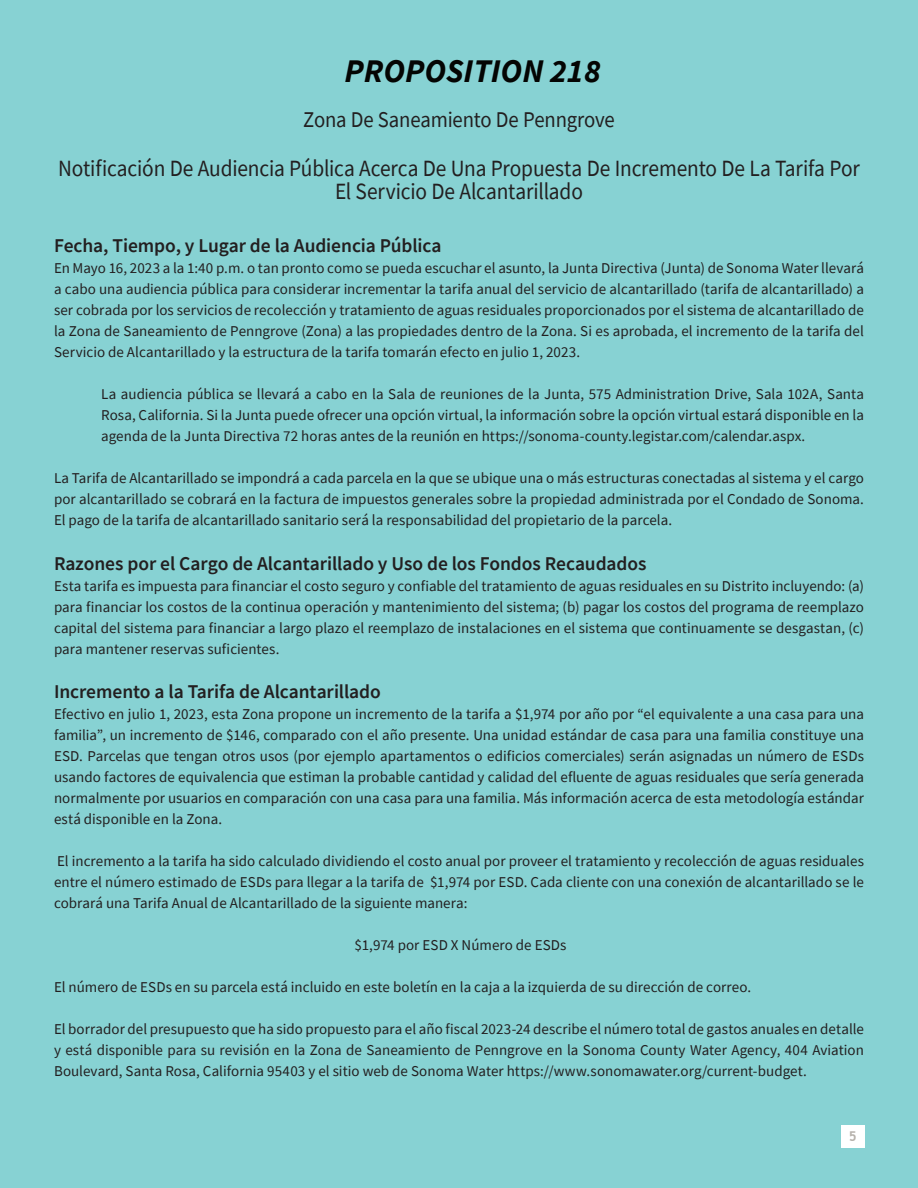
<style>
.page{position:relative;width:918px;height:1188px;background:#87d2d3}
.page>*{position:absolute;margin:0;border:0;box-sizing:border-box;transform-origin:0 0}
.t1{font:italic 700 33px "Source Sans Pro";color:#040503}
.t2{font:23.25px/22.5px "Source Sans Pro";letter-spacing:-.005em;color:#231f20;text-align:center;scale:.92 1}
.t3{font:22.5px "Source Sans Pro";letter-spacing:-.01em;color:#231f20;scale:.92 1}
.t4{font:600 19.5px "Source Sans Pro";letter-spacing:-.005em;color:#231f20}
.t5{font:15px/21px "Source Sans Pro";letter-spacing:.005em;color:#231f20;text-align:justify}
.t6{font:700 13.5px "Trebuchet MS";color:#b6b1ab}
</style>
<div class="page">
<div style="left:841px;top:1125px;width:23px;height:22px;background:#fff"></div>
<h1 class="t1" style="left:344px;top:49px;width:258px">PROPOSITION 218</h1>
<h3 class="t3" style="left:303px;top:105px;width:340px">Zona De Saneamiento De Penngrove</h3>
<h2 class="t2" style="left:58px;top:157px;width:873px">Notificación De Audiencia Pública Acerca De Una Propuesta De Incremento De La Tarifa Por<br>El Servicio De Alcantarillado</h2>
<h3 class="t4" style="left:54px;top:233px;width:389px">Fecha, Tiempo, y Lugar de la Audiencia Pública</h3>
<p class="t5" style="left:54px;top:258px;width:812px">En Mayo 16, 2023 a la 1:40 p.m. o tan pronto como se pueda escuchar el asunto, la Junta Directiva (Junta) de Sonoma Water llevará a cabo una audiencia pública para considerar incrementar la tarifa anual del servicio de alcantarillado (tarifa de alcantarillado) a ser cobrada por los servicios de recolección y tratamiento de aguas residuales proporcionados por el sistema de alcantarillado de la Zona de Saneamiento de Penngrove (Zona) a las propiedades dentro de la Zona. Si es aprobada, el incremento de la tarifa del Servicio de Alcantarillado y la estructura de la tarifa tomarán efecto en julio 1, 2023.</p>
<p class="t5" style="left:101px;top:384px;width:764px">La audiencia pública se llevará a cabo en la Sala de reuniones de la Junta, 575 Administration Drive, Sala 102A, Santa Rosa, California. Si la Junta puede ofrecer una opción virtual, la información sobre la opción virtual estará disponible en la agenda de la Junta Directiva 72 horas antes de la reunión en https://sonoma-county.legistar.com/calendar.aspx.</p>
<p class="t5" style="left:54px;top:468px;width:812px">La Tarifa de Alcantarillado se impondrá a cada parcela en la que se ubique una o más estructuras conectadas al sistema y el cargo por alcantarillado se cobrará en la factura de impuestos generales sobre la propiedad administrada por el Condado de Sonoma.<br>El pago de la tarifa de alcantarillado sanitario será la responsabilidad del propietario de la parcela.</p>
<h3 class="t4" style="left:54px;top:550px;width:594px">Razones por el Cargo de Alcantarillado y Uso de los Fondos Recaudados</h3>
<p class="t5" style="left:54px;top:575px;width:812px">Esta tarifa es impuesta para financiar el costo seguro y confiable del tratamiento de aguas residuales en su Distrito incluyendo: (a) para financiar los costos de la continua operación y mantenimiento del sistema; (b) pagar los costos del programa de reemplazo capital del sistema para financiar a largo plazo el reemplazo de instalaciones en el sistema que continuamente se desgastan, (c) para mantener reservas suficientes.</p>
<h3 class="t4" style="left:54px;top:679px;width:328px">Incremento a la Tarifa de Alcantarillado</h3>
<p class="t5" style="left:54px;top:703px;width:812px">Efectivo en julio 1, 2023, esta Zona propone un incremento de la tarifa a $1,974 por año por “el equivalente a una casa para una familia”, un incremento de $146, comparado con el año presente. Una unidad estándar de casa para una familia constituye una ESD. Parcelas que tengan otros usos (por ejemplo apartamentos o edificios comerciales) serán asignadas un número de ESDs usando factores de equivalencia que estiman la probable cantidad y calidad del efluente de aguas residuales que sería generada normalmente por usuarios en comparación con una casa para una familia. Más información acerca de esta metodología estándar está disponible en la Zona.</p>
<p class="t5" style="left:54px;top:850px;width:811px">El incremento a la tarifa ha sido calculado dividiendo el costo anual por proveer el tratamiento y recolección de aguas residuales entre el número estimado de ESDs para llegar a la tarifa de $1,974 por ESD. Cada cliente con una conexión de alcantarillado se le cobrará una Tarifa Anual de Alcantarillado de la siguiente manera:</p>
<p class="t5" style="left:354px;top:934px;width:214px">$1,974 por ESD X Número de ESDs</p>
<p class="t5" style="left:54px;top:976px;width:699px">El número de ESDs en su parcela está incluido en este boletín en la caja a la izquierda de su dirección de correo.</p>
<p class="t5" style="left:54px;top:1018px;width:812px">El borrador del presupuesto que ha sido propuesto para el año fiscal 2023-24 describe el número total de gastos anuales en detalle y está disponible para su revisión en la Zona de Saneamiento de Penngrove en la Sonoma County Water Agency, 404 Aviation Boulevard, Santa Rosa, California 95403 y el sitio web de Sonoma Water https://www.sonomawater.org/current-budget.</p>
<p class="t6" style="left:849px;top:1128px;width:9px">5</p>
</div>
